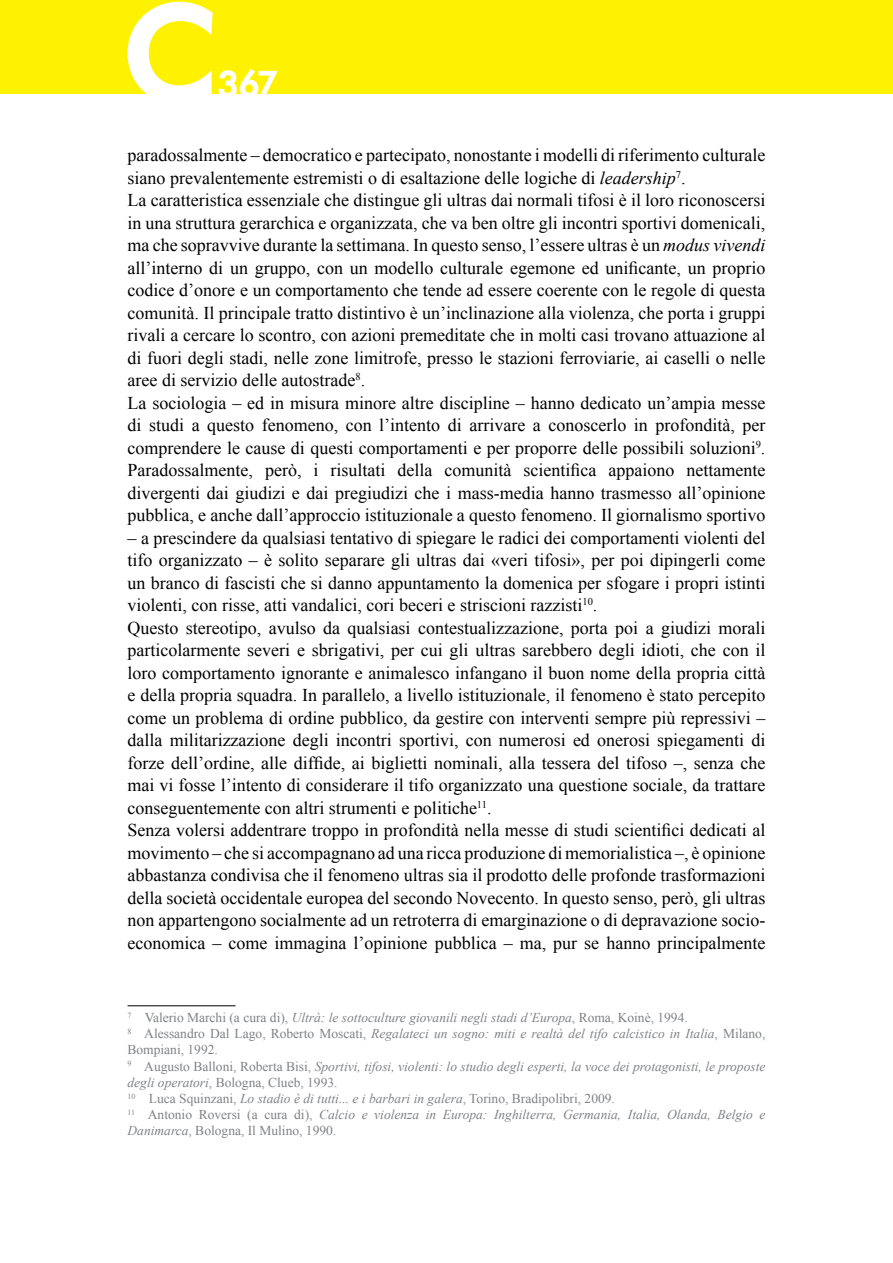
<style>
.page{position:relative;width:893px;height:1263px;background:#fff}
.page>*{position:absolute;margin:0;border:0;box-sizing:border-box;transform-origin:0 0}
.t1{font:36px "Motor Oil 1937 M54";color:#fff}
.t2{font:18px/22.5px "Times New Roman";color:#000}
.t3{font:italic 13.5px/16.2px "Times New Roman";color:#808285}
.s1{font-style:italic}
.s2{font-style:normal}
</style>
<div class="page">
<div style="left:0;top:0;width:893px;height:94px;background:#fff200"></div>
<svg style="left:128px;top:2px;width:85px;height:92px"></svg>
<hr style="left:128px;top:1005px;width:108px;height:1px;background:#000">
<h1 class="t1" style="left:217px;top:68px;width:64px">367</h1>
<p class="t2" style="left:128px;top:144px;width:639px">paradossalmente – democratico e partecipato, nonostante i modelli di riferimento culturale siano prevalentemente estremisti o di esaltazione delle logiche di <span class="s1">leadership</span><sup>7</sup>.<br>La caratteristica essenziale che distingue gli ultras dai normali tifosi è il loro riconoscersi in una struttura gerarchica e organizzata, che va ben oltre gli incontri sportivi domenicali, ma che sopravvive durante la settimana. In questo senso, l’essere ultras è un <span class="s1">modus vivendi </span>all’interno di un gruppo, con un modello culturale egemone ed unificante, un proprio codice d’onore e un comportamento che tende ad essere coerente con le regole di questa comunità. Il principale tratto distintivo è un’inclinazione alla violenza, che porta i gruppi rivali a cercare lo scontro, con azioni premeditate che in molti casi trovano attuazione al di fuori degli stadi, nelle zone limitrofe, presso le stazioni ferroviarie, ai caselli o nelle aree di servizio delle autostrade<sup>8</sup>.<br>La sociologia – ed in misura minore altre discipline – hanno dedicato un’ampia messe di studi a questo fenomeno, con l’intento di arrivare a conoscerlo in profondità, per comprendere le cause di questi comportamenti e per proporre delle possibili soluzioni<sup>9</sup>.<br>Paradossalmente, però, i risultati della comunità scientifica appaiono nettamente divergenti dai giudizi e dai pregiudizi che i mass-media hanno trasmesso all’opinione pubblica, e anche dall’approccio istituzionale a questo fenomeno. Il giornalismo sportivo</p>
<p class="t2" style="left:128px;top:526px;width:639px">– a prescindere da qualsiasi tentativo di spiegare le radici dei comportamenti violenti del tifo organizzato – è solito separare gli ultras dai «veri tifosi», per poi dipingerli come un branco di fascisti che si danno appuntamento la domenica per sfogare i propri istinti violenti, con risse, atti vandalici, cori beceri e striscioni razzisti<sup>10</sup>.<br>Questo stereotipo, avulso da qualsiasi contestualizzazione, porta poi a giudizi morali particolarmente severi e sbrigativi, per cui gli ultras sarebbero degli idioti, che con il loro comportamento ignorante e animalesco infangano il buon nome della propria città e della propria squadra. In parallelo, a livello istituzionale, il fenomeno è stato percepito come un problema di ordine pubblico, da gestire con interventi sempre più repressivi – dalla militarizzazione degli incontri sportivi, con numerosi ed onerosi spiegamenti di forze dell’ordine, alle diffide, ai biglietti nominali, alla tessera del tifoso –, senza che mai vi fosse l’intento di considerare il tifo organizzato una questione sociale, da trattare conseguentemente con altri strumenti e politiche<sup>11</sup>.<br>Senza volersi addentrare troppo in profondità nella messe di studi scientifici dedicati al movimento – che si accompagnano ad una ricca produzione di memorialistica –, è opinione abbastanza condivisa che il fenomeno ultras sia il prodotto delle profonde trasformazioni della società occidentale europea del secondo Novecento. In questo senso, però, gli ultras non appartengono socialmente ad un retroterra di emarginazione o di depravazione socio&shy;economica – come immagina l’opinione pubblica – ma, pur se hanno principalmente</p>
<p class="t3" style="left:128px;top:1009px;width:639px"><sup>7</sup> <span class="s2">Valerio Marchi (a cura di),</span> Ultrà: le sottoculture giovanili negli stadi d’Europa<span class="s2">, Roma, Koinè, 1994.<br></span><sup>8</sup> <span class="s2">Alessandro Dal Lago, Roberto Moscati,</span> Regalateci un sogno: miti e realtà del tifo calcistico in Italia<span class="s2">, Milano, Bompiani, 1992.<br></span><sup>9</sup> <span class="s2">Augusto Balloni, Roberta Bisi,</span> Sportivi, tifosi, violenti: lo studio degli esperti, la voce dei protagonisti, le proposte degli operatori<span class="s2">, Bologna, Clueb, 1993.<br></span><sup>10</sup> <span class="s2">Luca Squinzani,</span> Lo stadio è di tutti... e i barbari in galera<span class="s2">, Torino, Bradipolibri, 2009.<br></span><sup>11</sup> <span class="s2">Antonio Roversi (a cura di),</span> Calcio e violenza in Europa: Inghilterra, Germania, Italia, Olanda, Belgio e Danimarca<span class="s2">, Bologna, Il Mulino, 1990.</span></p>
</div>
